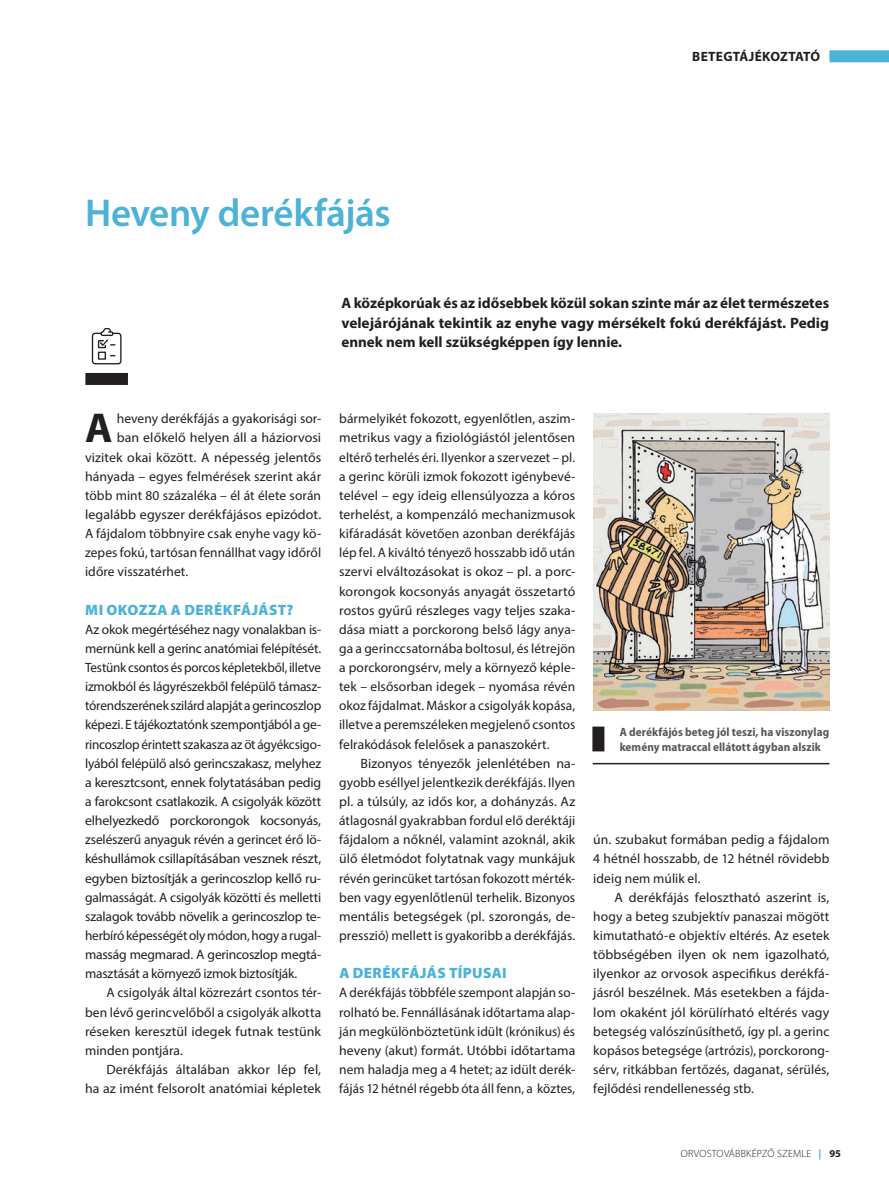
<style>
.page{position:relative;width:889px;height:1191px;background:#fff}
.page>*{position:absolute;margin:0;border:0;box-sizing:border-box;transform-origin:0 0}
.kenyér_iniciálé{font:700 41.85px "Myriad Pro";color:#231f20}
.főcím{font:600 39px "Myriad Pro";letter-spacing:-.01em;color:#4cb2d6}
.lead{font:700 15px/19.2px "Myriad Pro";color:#231f20;text-align:justify}
.alcím_1{font:900 15px "Myriad Pro";letter-spacing:.03em;color:#4cb2d6}
.kenyér{font:13.5px/19.2px "Myriad Pro";letter-spacing:.005em;color:#231f20;text-align:justify}
.kenyér_tompa{font:13.5px/19.2px "Myriad Pro";color:#231f20;text-align:justify}
.kenyér_iniciálé-2{font:13.5px "Myriad Pro";letter-spacing:.005em;color:#231f20}
.t1{font:700 13.5px "Myriad Pro";letter-spacing:.02em;color:#231f20}
.képaláírás{font:700 semi-condensed 12px/15px "Myriad Pro";letter-spacing:.005em;color:#57585a}
.t2{font:300 10.5px "Myriad Pro";letter-spacing:.02em;color:#231f20}
.t3{font:700 10.5px "Myriad Pro";color:#231f20}
.s1{font-weight:700;color:#4cb2d6}
</style>
<div class="page">
<div style="left:829px;top:50px;width:60px;height:12px;background:#4cb2d6"></div>
<svg style="left:92px;top:328px;width:30px;height:36px"></svg>
<div style="left:85px;top:373px;width:43px;height:12px;background:#231f20"></div>
<img style="left:593px;top:413px;width:236px;height:298px">
<div style="left:592px;top:726px;width:12px;height:25px;background:#231f20"></div>
<hr style="left:592px;top:763px;width:237px;height:1px;background:#231f20">
<p class="főcím" style="left:85px;top:188px;width:307px">Heveny derékfájás</p>
<p class="t1" style="left:692px;top:48px;width:129px">BETEGTÁJÉKOZTATÓ</p>
<p class="lead" style="left:341px;top:293px;width:489px">A középkorúak és az idősebbek közül sokan szinte már az élet természetes velejárójának tekintik az enyhe vagy mérsékelt fokú derékfájást. Pedig ennek nem kell szükségképpen így lennie.</p>
<p class="kenyér_iniciálé" style="left:85px;top:401px;width:29px">A</p>
<p class="kenyér_iniciálé-2" style="left:117px;top:410px;width:206px">heveny derékfájás a gyakorisági sor-</p>
<p class="kenyér_iniciálé-2" style="left:117px;top:429px;width:206px">ban előkelő helyen áll a háziorvosi</p>
<p class="kenyér_iniciálé-2" style="left:85px;top:448px;width:238px">vizitek okai között. A népesség jelentős</p>
<p class="kenyér_iniciálé-2" style="left:85px;top:468px;width:238px">hányada – egyes felmérések szerint akár</p>
<p class="kenyér_iniciálé-2" style="left:85px;top:487px;width:237px">több mint 80 százaléka – él át élete során</p>
<p class="kenyér_iniciálé-2" style="left:85px;top:506px;width:238px">legalább egyszer derékfájásos epizódot.</p>
<p class="kenyér_iniciálé-2" style="left:85px;top:525px;width:238px">A fájdalom többnyire csak enyhe vagy kö-</p>
<p class="kenyér_iniciálé-2" style="left:85px;top:544px;width:238px">zepes fokú, tartósan fennállhat vagy időről</p>
<p class="kenyér_iniciálé-2" style="left:85px;top:563px;width:105px">időre visszatérhet.</p>
<p class="alcím_1" style="left:85px;top:601px;width:210px">MI OKOZZA A DERÉKFÁJÁST?</p>
<p class="kenyér_tompa" style="left:85px;top:619px;width:238px">Az okok megértéséhez nagy vonalakban is&shy;mernünk kell a gerinc anatómiai felépítését.<br>Testünk csontos és porcos képletekből, illetve izmokból és lágyrészekből felépülő támasz&shy;tórendszerének szilárd alapját a gerincoszlop képezi. E tájékoztatónk szempontjából a ge&shy;rincoszlop érintett szakasza az öt ágyékcsigo&shy;lyából felépülő alsó gerincszakasz, melyhez a keresztcsont, ennek folytatásában pedig a farokcsont csatlakozik. A csigolyák között elhelyezkedő porckorongok kocsonyás, zselészerű anyaguk révén a gerincet érő lö&shy;késhullámok csillapításában vesznek részt, egyben biztosítják a gerincoszlop kellő ru&shy;galmasságát. A csigolyák közötti és melletti szalagok tovább növelik a gerincoszlop te&shy;herbíró képességét oly módon, hogy a rugal&shy;masság megmarad. A gerincoszlop megtá&shy;masztását a környező izmok biztosítják.</p>
<p class="kenyér" style="left:85px;top:983px;width:238px;text-indent:21px">A csigolyák által közrezárt csontos tér&shy;ben lévő gerincvelőből a csigolyák alkotta réseken keresztül idegek futnak testünk minden pontjára.</p>
<p class="kenyér" style="left:85px;top:1059px;width:238px;text-align:right">Derékfájás általában akkor lép fel,<br>ha az imént felsorolt anatómiai képletek</p>
<p class="kenyér" style="left:339px;top:409px;width:238px">bármelyikét fokozott, egyenlőtlen, aszim&shy;metrikus vagy a fiziológiástól jelentősen eltérő terhelés éri. Ilyenkor a szervezet – pl. a gerinc körüli izmok fokozott igénybevé&shy;telével – egy ideig ellensúlyozza a kóros terhelést, a kompenzáló mechanizmusok kifáradását követően azonban derékfájás lép fel. A kiváltó tényező hosszabb idő után szervi elváltozásokat is okoz – pl. a porc&shy;korongok kocsonyás anyagát összetartó rostos gyűrű részleges vagy teljes szaka&shy;dása miatt a porckorong belső lágy anya&shy;ga a gerinccsatornába boltosul, és létrejön a porckorongsérv, mely a környező képle&shy;tek – elsősorban idegek – nyomása révén okoz fájdalmat. Máskor a csigolyák kopása, illetve a peremszéleken megjelenő csontos felrakódások felelősek a panaszokért.</p>
<p class="kenyér" style="left:339px;top:753px;width:238px;text-indent:21px">Bizonyos tényezők jelenlétében na&shy;gyobb eséllyel jelentkezik derékfájás. Ilyen pl. a túlsúly, az idős kor, a dohányzás. Az átlagosnál gyakrabban fordul elő deréktáji fájdalom a nőknél, valamint azoknál, akik ülő életmódot folytatnak vagy munkájuk révén gerincüket tartósan fokozott mérték&shy;ben vagy egyenlőtlenül terhelik. Bizonyos mentális betegségek (pl. szorongás, de&shy;presszió) mellett is gyakoribb a derékfájás.</p>
<p class="alcím_1" style="left:339px;top:964px;width:169px">A DERÉKFÁJÁS TÍPUSAI</p>
<p class="kenyér_tompa" style="left:339px;top:983px;width:238px">A derékfájás többféle szempont alapján so&shy;rolható be. Fennállásának időtartama alap&shy;ján megkülönböztetünk idült (krónikus) és heveny (akut) formát. Utóbbi időtartama nem haladja meg a 4 hetet; az idült derék&shy;fájás 12 hétnél régebb óta áll fenn, a köztes,</p>
<p class="képaláírás" style="left:619px;top:724px;width:211px">A derékfájós beteg jól teszi, ha viszonylag kemény matraccal ellátott ágyban alszik</p>
<p class="kenyér_tompa" style="left:593px;top:830px;width:238px">ún. szubakut formában pedig a fájdalom 4 hétnél hosszabb, de 12 hétnél rövidebb ideig nem múlik el.</p>
<p class="kenyér" style="left:593px;top:887px;width:238px;text-indent:21px">A derékfájás felosztható aszerint is, hogy a beteg szubjektív panaszai mögött kimutatható-e objektív eltérés. Az esetek többségében ilyen ok nem igazolható, ilyenkor az orvosok aspecifikus derékfá&shy;jásról beszélnek. Más esetekben a fájda&shy;lom okaként jól körülírható eltérés vagy betegség valószínűsíthető, így pl. a gerinc kopásos betegsége (artrózis), porckorong&shy;sérv, ritkábban fertőzés, daganat, sérülés, fejlődési rendellenesség stb.</p>
<p class="t2" style="left:681px;top:1148px;width:142px">ORVOSTOVÁBBKÉPZŐ SZEMLE <span class="s1">|</span></p>
<p class="t3" style="left:829px;top:1147px;width:13px">95</p>
</div>
